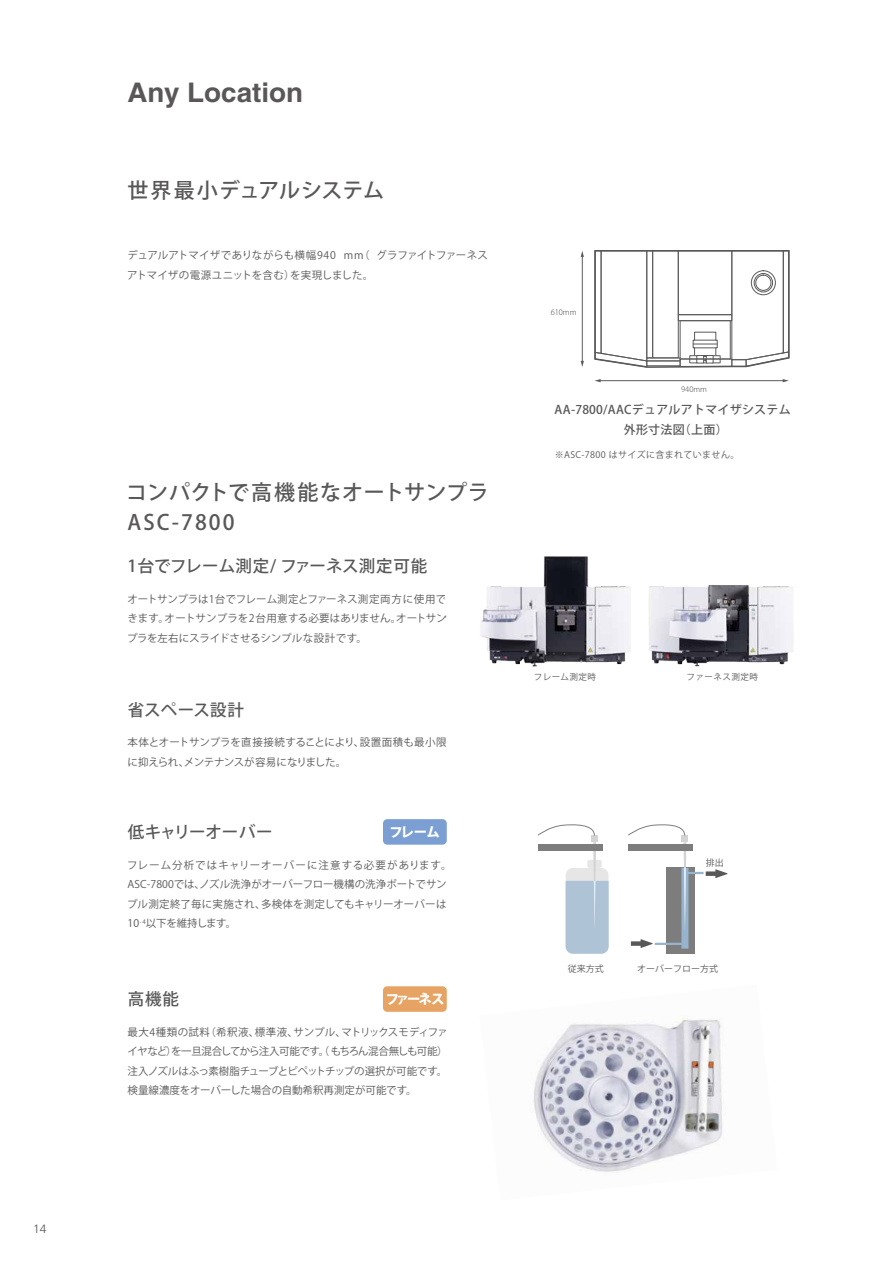
<style>
.page{position:relative;width:893px;height:1263px;background:#fff}
.page>*{position:absolute;margin:0;border:0;box-sizing:border-box;transform-origin:0 0}
.t1{font:700 27px "Helvetica LT Std";color:#595757}
.t2{font:500 21px/30px "Koz Go Pr 6 N";letter-spacing:.04em;color:#595757}
.t3{font:500 21px "Koz Go Pr 6 N";letter-spacing:.01em;color:#595757}
.t4{font:500 16.5px "Koz Go Pr 6 N";letter-spacing:.01em;color:#595757}
.t5{font:800 13.5px "Koz Go Pr 6 N";letter-spacing:-.16em;color:#fff}
.t6{font:500 12px/19.5px "Koz Go Pr 6 N";letter-spacing:.02em;color:#595757;text-align:center}
.t7{font:300 12px "Frutiger LT Std";color:#595757}
.t8{font:10.5px/19.5px "Koz Go Pr 6 N";color:#595757}
.t9{font:10.5px/19.5px "Koz Go Pr 6 N";letter-spacing:-.02em;color:#595757}
.t10{font:9px "Koz Go Pr 6 N";letter-spacing:.04em;color:#595757}
.t11{font:9px "Koz Go Pr 6 N";color:#595757}
.t12{font:8.55px "Koz Go Pr 6 N";letter-spacing:.05em;color:#595757}
.t13{font:300 7.5px "Koz Go Pr 6 N";color:#595757}
</style>
<div class="page">
<hr style="left:582px;top:256px;width:1px;height:106px;background:#5c5a5a">
<svg style="left:581px;top:361px;width:3px;height:6px"></svg>
<svg style="left:581px;top:251px;width:3px;height:6px"></svg>
<hr style="left:600px;top:380px;width:184px;height:1px;background:#5c5a5a">
<svg style="left:595px;top:379px;width:6px;height:3px"></svg>
<svg style="left:783px;top:379px;width:6px;height:3px"></svg>
<svg style="left:594px;top:250px;width:196px;height:118px"></svg>
<div style="left:591px;top:836px;width:7px;height:6px;background:#d3d3d4"></div>
<svg style="left:538px;top:824px;width:57px;height:12px"></svg>
<div style="left:666px;top:868px;width:29px;height:86px;background:#7d7d7d"></div>
<svg style="left:628px;top:824px;width:99px;height:124px"></svg>
<svg style="left:565px;top:842px;width:44px;height:112px"></svg>
<div style="left:538px;top:845px;width:65px;height:6px;background:#7d7d7d"></div>
<div style="left:383px;top:819px;width:64px;height:26px;background:#7b9fd3;border-radius:4px"></div>
<div style="left:383px;top:986px;width:64px;height:26px;background:#e6a363;border-radius:4px"></div>
<img style="left:480px;top:556px;width:127px;height:111px">
<img style="left:533px;top:1018px;width:190px;height:154px">
<img style="left:607px;top:585px;width:186px;height:82px">
<p class="t7" style="left:33px;top:1222px;width:15px">14</p>
<h1 class="t1" style="left:128px;top:76px;width:177px">Any Location</h1>
<h2 class="t3" style="left:127px;top:178px;width:258px">世界最小デュアルシステム</h2>
<p class="t8" style="left:127px;top:246px;width:362px">デュアルアトマイザでありながらも横幅940 mm（ グラファイトファーネスアトマイザの電源ユニットを含む）を実現しました。</p>
<h2 class="t2" style="left:126px;top:478px;width:364px">コンパクトで高機能なオートサンプラ<br>ASC-7800</h2>
<h3 class="t4" style="left:128px;top:557px;width:301px">1台でフレーム測定/ ファーネス測定可能</h3>
<p class="t8" style="left:127px;top:589px;width:321px;text-align:justify">オートサンプラは1台でフレーム測定とファーネス測定両方に使用できます。オートサンプラを2台用意する必要はありません。オートサンプラを左右にスライドさせるシンプルな設計です。</p>
<h3 class="t4" style="left:128px;top:700px;width:117px">省スペース設計</h3>
<p class="t9" style="left:128px;top:733px;width:320px">本体とオートサンプラを直接接続することにより、設置面積も最小限に抑えられ、メンテナンスが容易になりました。</p>
<h3 class="t4" style="left:128px;top:823px;width:146px">低キャリーオーバー</h3>
<p class="t5" style="left:389px;top:824px;width:52px">フレーム</p>
<p class="t8" style="left:127px;top:855px;width:326px">フレーム分析ではキャリーオーバーに注意する必要があります。<br>ASC-7800では、ノズル洗浄がオーバーフロー機構の洗浄ポートでサンプル測定終了毎に実施され、多検体を測定してもキャリーオーバーは<br>10<sup>-4</sup>以下を維持します。</p>
<h3 class="t4" style="left:128px;top:989px;width:53px">高機能</h3>
<p class="t5" style="left:386px;top:991px;width:60px">ファーネス</p>
<p class="t8" style="left:127px;top:1022px;width:322px;text-align:justify">最大4種類の試料（希釈液、標準液、サンプル、マトリックスモディファイヤなど）を一旦混合してから注入可能です。（ もちろん混合無しも可能）注入ノズルはふっ素樹脂チューブとピペットチップの選択が可能です。検量線濃度をオーバーした場合の自動希釈再測定が可能です。</p>
<p class="t13" style="left:551px;top:308px;width:27px">610mm</p>
<p class="t13" style="left:681px;top:385px;width:27px">940mm</p>
<p class="t6" style="left:555px;top:401px;width:238px">AA-7800/AACデュアルアトマイザシステム外形寸法図（上面）</p>
<p class="t10" style="left:555px;top:449px;width:186px">※ASC-7800 はサイズに含まれていません。</p>
<p class="t12" style="left:534px;top:672px;width:64px">フレーム測定時</p>
<p class="t12" style="left:687px;top:672px;width:73px">ファーネス測定時</p>
<p class="t10" style="left:706px;top:857px;width:19px">排出</p>
<p class="t10" style="left:568px;top:963px;width:37px">従来方式</p>
<p class="t11" style="left:637px;top:963px;width:82px">オーバーフロー方式</p>
</div>
